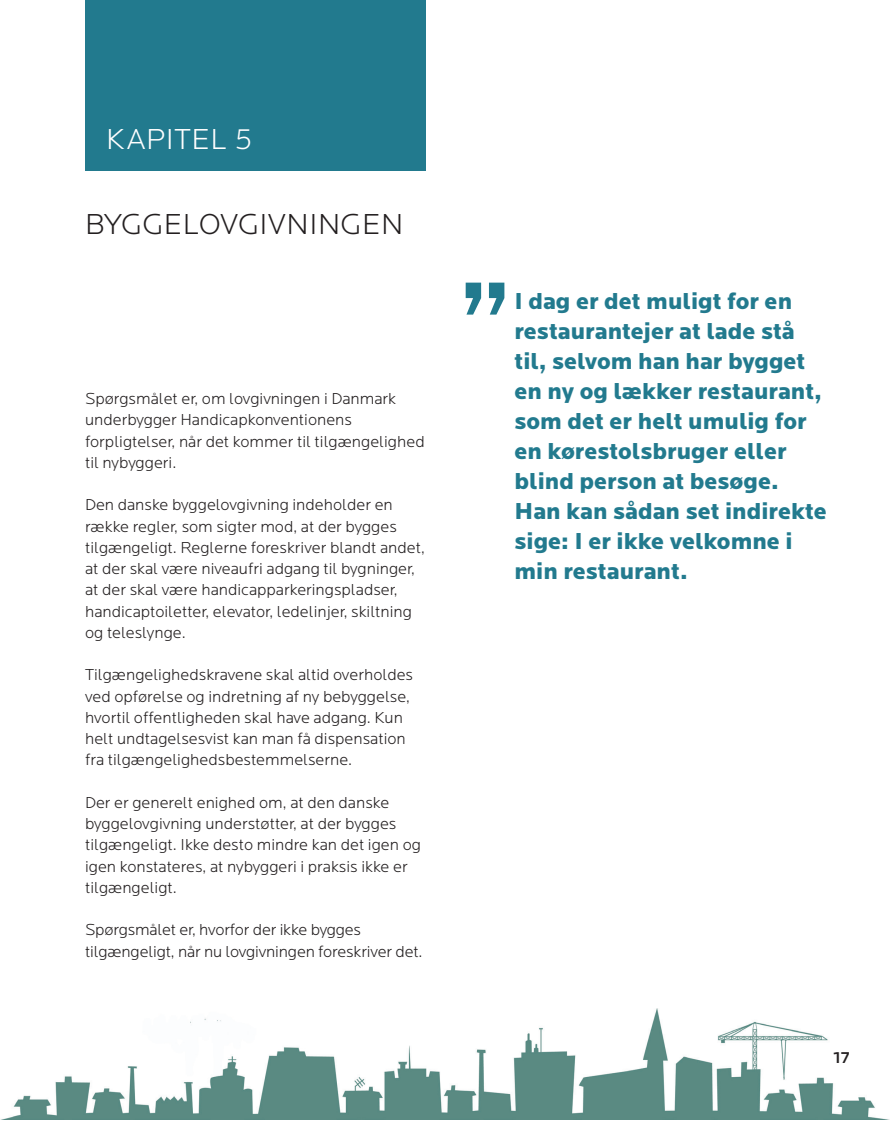
<style>
.page{position:relative;width:893px;height:1127px;background:#fff}
.page>*{position:absolute;margin:0;border:0;box-sizing:border-box;transform-origin:0 0}
.t1{font:700 99px "Locator";color:#227a8e}
.t2{font:300 30px "Locator";letter-spacing:.02em;color:#231f20}
.t3{font:300 30px "Locator";letter-spacing:.02em;color:#fff}
.t4{font:900 24px/30px "Locator";color:#227a8e}
.t5{font:300 16.5px/21.3px "Locator";color:#231f20}
.t6{font:500 16.5px "Locator";color:#231f20}
</style>
<div class="page">
<img style="left:1px;top:1008px;width:889px;height:112px">
<div style="left:85px;top:0;width:340px;height:170px;background:#227a8e"></div>
<h2 class="t3" style="left:106px;top:126px;width:148px">KAPITEL 5</h2>
<h2 class="t2" style="left:85px;top:211px;width:320px">BYGGELOVGIVNINGEN</h2>
<p class="t5" style="left:85px;top:388px;width:341px">Spørgsmålet er, om lovgivningen i Danmark underbygger Handicapkonventionens forpligtelser, når det kommer til tilgængelighed til nybyggeri.</p>
<p class="t5" style="left:85px;top:495px;width:341px">Den danske byggelovgivning indeholder en række regler, som sigter mod, at der bygges tilgængeligt. Reglerne foreskriver blandt andet, at der skal være niveaufri adgang til bygninger, at der skal være handicapparkeringspladser, handicaptoiletter, elevator, ledelinjer, skiltning og teleslynge.</p>
<p class="t5" style="left:85px;top:665px;width:330px">Tilgængelighedskravene skal altid overholdes ved opførelse og indretning af ny bebyggelse, hvortil offentligheden skal have adgang. Kun helt undtagelsesvist kan man få dispensation fra tilgængelighedsbestemmelserne.</p>
<p class="t5" style="left:85px;top:792px;width:337px">Der er generelt enighed om, at den danske byggelovgivning understøtter, at der bygges tilgængeligt. Ikke desto mindre kan det igen og igen konstateres, at nybyggeri i praksis ikke er tilgængeligt.</p>
<p class="t5" style="left:85px;top:920px;width:339px">Spørgsmålet er, hvorfor der ikke bygges tilgængeligt, når nu lovgivningen foreskriver det.</p>
<h1 class="t1" style="left:459px;top:256px;width:54px">”</h1>
<p class="t4" style="left:514px;top:287px;width:314px">I dag er det muligt for en restaurantejer at lade stå til, selvom han har bygget en ny og lækker restaurant, som det er helt umulig for en kørestolsbruger eller blind person at besøge.<br>Han kan sådan set indirekte sige: I er ikke velkomne i min restaurant.</p>
<p class="t6" style="left:833px;top:1048px;width:18px">17</p>
</div>
